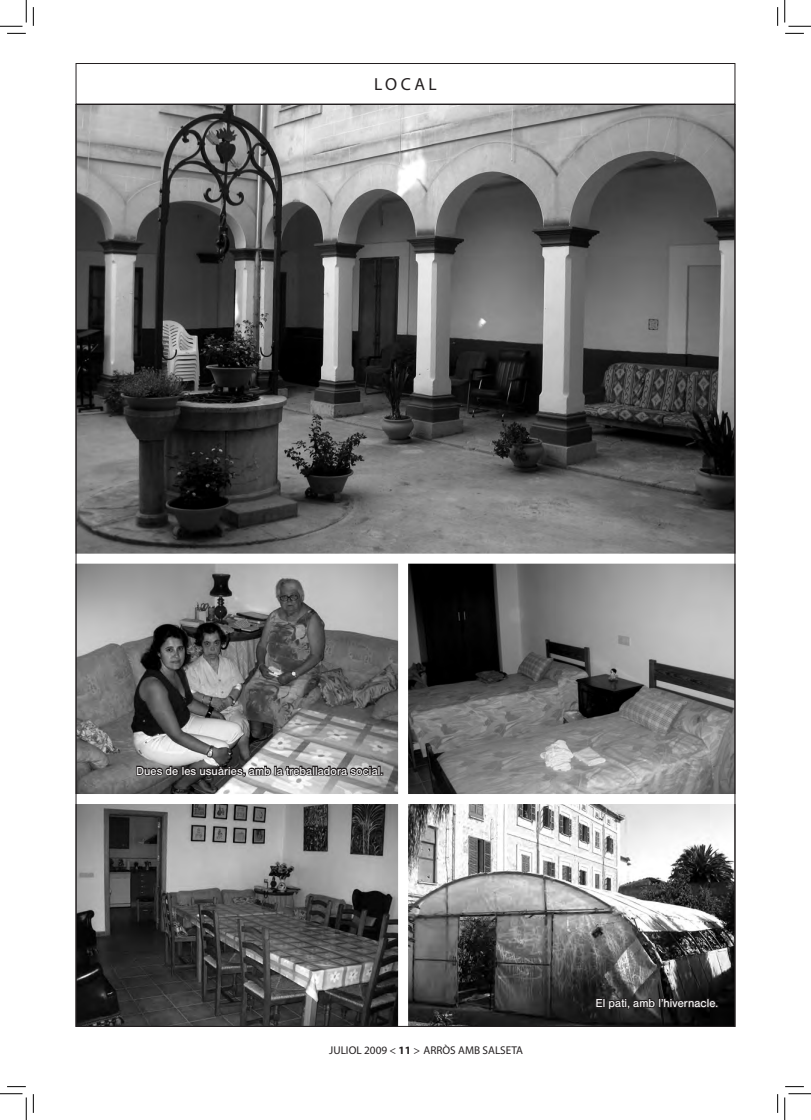
<style>
.page{position:relative;width:811px;height:1120px;background:#fff}
.page>*{position:absolute;margin:0;border:0;box-sizing:border-box;transform-origin:0 0}
.t1{font:17.5px "Myriad";color:#231f20}
.t2{font:11.25px "Helvetica BQ";letter-spacing:.01em;color:#fff}
.t3{font:11.25px "Myriad";color:#231f20}
.s1{font-weight:700}
</style>
<div class="page">
<img style="left:78px;top:106px;width:655px;height:918px">
<div style="left:65px;top:553px;width:681px;height:10px;background:#fff"></div>
<div style="left:65px;top:793px;width:681px;height:10px;background:#fff"></div>
<div style="left:398px;top:558px;width:10px;height:477px;background:#fff"></div>
<svg style="left:595px;top:992px;width:123px;height:35px;background:#1e1d1d"></svg>
<svg style="left:135px;top:760px;width:248px;height:34px;background:#807f7f"></svg>
<div style="left:76px;top:63px;width:659px;height:41px;border:1px solid #231f20"></div>
<svg style="left:7px;top:33px;width:19px;height:1px"></svg>
<svg style="left:785px;top:33px;width:19px;height:1px"></svg>
<svg style="left:33px;top:7px;width:1px;height:19px"></svg>
<svg style="left:33px;top:1094px;width:1px;height:18px"></svg>
<svg style="left:777px;top:7px;width:1px;height:19px"></svg>
<svg style="left:777px;top:1094px;width:1px;height:18px"></svg>
<svg style="left:0;top:0;width:27px;height:27px"></svg>
<svg style="left:0;top:1093px;width:27px;height:26px"></svg>
<svg style="left:784px;top:0;width:27px;height:27px"></svg>
<svg style="left:784px;top:1093px;width:27px;height:26px"></svg>
<h1 class="t1" style="left:374px;top:76px;width:53px">LO CAL</h1>
<p class="t2" style="left:136px;top:764px;width:248px">Dues de les usuàries, amb la treballadora social.</p>
<p class="t3" style="left:329px;top:1044px;width:195px">JULIOL 2009 &lt; <span class="s1">11</span> &gt; ARRÒS AMB SALSETA</p>
<p class="t2" style="left:596px;top:996px;width:124px">El pati, amb l’hivernacle.</p>
</div>
